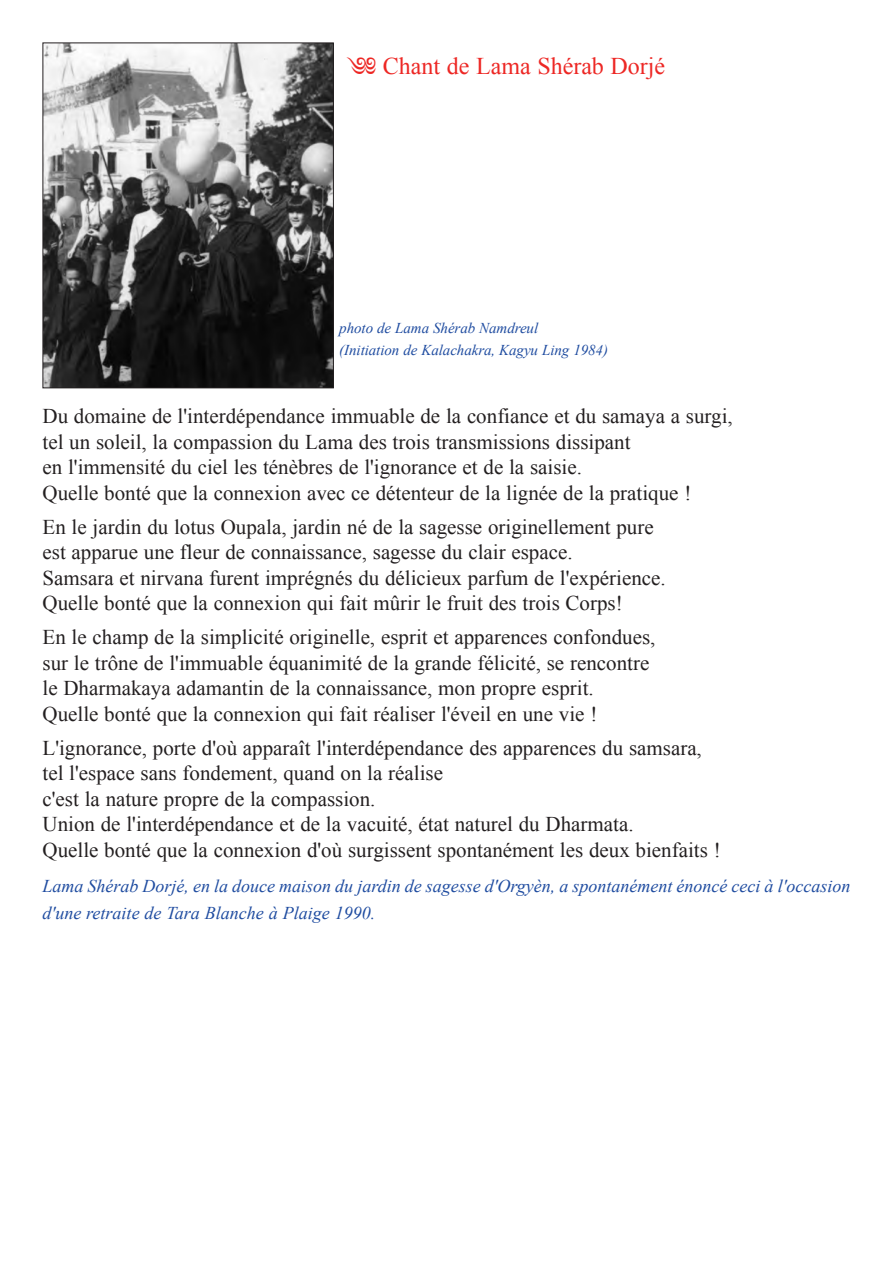
<style>
.page{position:relative;width:893px;height:1263px;background:#fff}
.page>*{position:absolute;margin:0;border:0;box-sizing:border-box;transform-origin:0 0}
.t1{font:24px "Times New Roman";color:#ed2724}
.t2{font:21px "Times New Roman";color:#231f20}
.t3{font:italic 18px/27px "Times New Roman";color:#1f4ca0}
.t4{font:italic 15px "Times New Roman";letter-spacing:-.005em;color:#1f4ca0}
.s1{font-family:"Esama";font-size:48px}
</style>
<div class="page">
<img style="left:45px;top:45px;width:287px;height:341px">
<div style="left:43px;top:43px;width:291px;height:345px;border:1px solid #231f20"></div>
<p class="t1" style="left:346px;top:53px;width:321px"><span class="s1">"</span> Chant de Lama Shérab Dorjé</p>
<p class="t4" style="left:339px;top:320px;width:200px">photo de Lama Shérab Namdreul</p>
<p class="t4" style="left:339px;top:342px;width:270px">(Initiation de Kalachakra, Kagyu Ling 1984)</p>
<p class="t2" style="left:43px;top:405px;width:692px">Du domaine de l'interdépendance immuable de la confiance et du samaya a surgi,</p>
<p class="t2" style="left:43px;top:430px;width:589px">tel un soleil, la compassion du Lama des trois transmissions dissipant</p>
<p class="t2" style="left:43px;top:456px;width:541px">en l'immensité du ciel les ténèbres de l'ignorance et de la saisie.</p>
<p class="t2" style="left:43px;top:481px;width:650px">Quelle bonté que la connexion avec ce détenteur de la lignée de la pratique !</p>
<p class="t2" style="left:43px;top:515px;width:613px">En le jardin du lotus Oupala, jardin né de la sagesse originellement pure</p>
<p class="t2" style="left:43px;top:541px;width:532px">est apparue une fleur de connaissance, sagesse du clair espace.</p>
<p class="t2" style="left:43px;top:566px;width:625px">Samsara et nirvana furent imprégnés du délicieux parfum de l'expérience.</p>
<p class="t2" style="left:43px;top:592px;width:582px">Quelle bonté que la connexion qui fait mûrir le fruit des trois Corps!</p>
<p class="t2" style="left:43px;top:626px;width:614px">En le champ de la simplicité originelle, esprit et apparences confondues,</p>
<p class="t2" style="left:43px;top:651px;width:608px">sur le trône de l'immuable équanimité de la grande félicité, se rencontre</p>
<p class="t2" style="left:43px;top:677px;width:553px">le Dharmakaya adamantin de la connaissance, mon propre esprit.</p>
<p class="t2" style="left:43px;top:702px;width:556px">Quelle bonté que la connexion qui fait réaliser l'éveil en une vie !</p>
<p class="t2" style="left:43px;top:736px;width:661px">L'ignorance, porte d'où apparaît l'interdépendance des apparences du samsara,</p>
<p class="t2" style="left:43px;top:762px;width:402px">tel l'espace sans fondement, quand on la réalise</p>
<p class="t2" style="left:43px;top:787px;width:334px">c'est la nature propre de la compassion.</p>
<p class="t2" style="left:43px;top:813px;width:593px">Union de l'interdépendance et de la vacuité, état naturel du Dharmata.</p>
<p class="t2" style="left:43px;top:838px;width:680px">Quelle bonté que la connexion d'où surgissent spontanément les deux bienfaits !</p>
<p class="t3" style="left:43px;top:873px;width:809px">Lama Shérab Dorjé, en la douce maison du jardin de sagesse d'Orgyèn, a spontanément énoncé ceci à l'occasion d'une retraite de Tara Blanche à Plaige 1990.</p>
</div>
